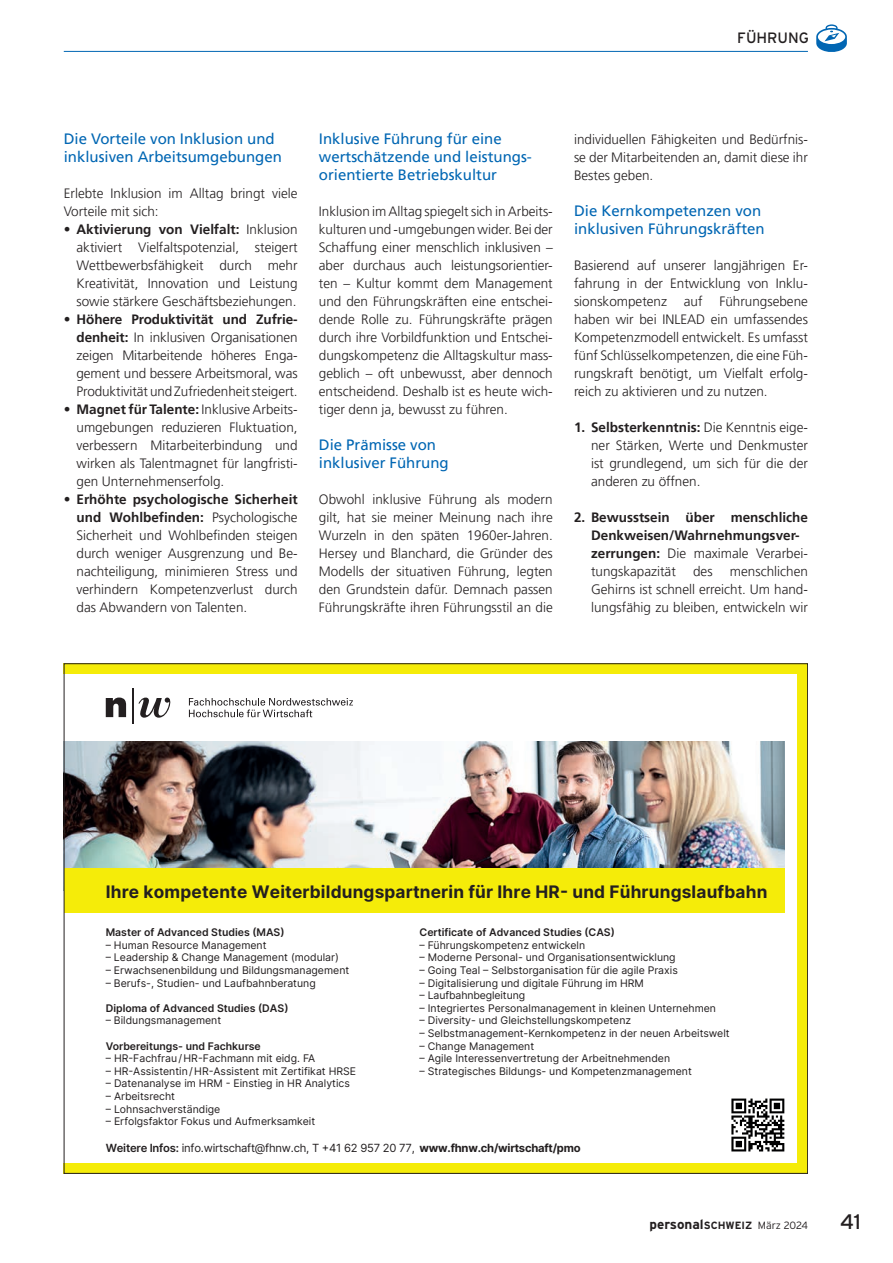
<style>
.page{position:relative;width:893px;height:1263px;background:#fff}
.page>*{position:absolute;margin:0;border:0;box-sizing:border-box;transform-origin:0 0}
.t1{font:21px "Interstate";color:#231f20}
.t2{font:700 17.25px "Inter";letter-spacing:.01em;color:#231f20}
.t3{font:15px/18px "Frutiger LT Pro";color:#0166b3}
.t4{font:15px "Interstate";color:#231f20}
.t5{font:300 13.5px/18px "Frutiger LT Pro";color:#231f20;text-align:justify}
.t6{font:700 13.5px/18px "Frutiger LT Pro";color:#231f20}
.t7{font:700 13.5px "Interstate";color:#231f20}
.t8{font:11.25px "Inter";letter-spacing:-.02em;color:#231f20}
.t9{font:10.5px "Inter";color:#231f20}
.t10{font:600 10.5px "Inter";color:#231f20}
.s1{font-weight:700}
.s2{font-weight:300}
.s3{font-weight:600}
.s4{font-size:10.5px}
.s5{font-weight:300;font-size:10.5px}
</style>
<div class="page">
<hr style="left:64px;top:51px;width:744px;height:1px;background:#0166b3">
<svg style="left:816px;top:24px;width:31px;height:28px"></svg>
<div style="left:64px;top:663px;width:744px;height:511px;background:#f5ec09"></div>
<div style="left:64px;top:674px;width:733px;height:489px;background:#fff"></div>
<svg style="left:189px;top:698px;width:164px;height:19px"></svg>
<hr style="left:133px;top:688px;width:1px;height:36px;background:#231f20">
<svg style="left:106px;top:697px;width:20px;height:20px"></svg>
<svg style="left:138px;top:697px;width:33px;height:21px"></svg>
<img style="left:66px;top:741px;width:718px;height:127px">
<div style="left:64px;top:868px;width:720px;height:44px;background:#f5ec09"></div>
<svg style="left:731px;top:1098px;width:54px;height:54px"></svg>
<svg style="left:731px;top:1098px;width:53px;height:53px"></svg>
<p class="t4" style="left:737px;top:28px;width:73px">FÜHRUNG</p>
<p class="t3" style="left:64px;top:130px;width:220px">Die Vorteile von Inklusion und inklusiven Arbeitsumgebungen</p>
<p class="t5" style="left:64px;top:184px;width:235px">Erlebte Inklusion im Alltag bringt viele<br>Vorteile mit sich:</p>
<p class="t5" style="left:77px;top:220px;width:223px;text-indent:-13px">• <span class="s1">Aktivierung von Vielfalt:</span> Inklusion aktiviert Vielfaltspotenzial, steigert Wettbewerbsfähigkeit durch mehr Kreativität, Innovation und Leistung sowie stärkere Geschäftsbeziehungen.</p>
<p class="t5" style="left:77px;top:310px;width:223px;text-indent:-13px">• <span class="s1">Höhere Produktivität und Zufrie&shy;denheit:</span> In inklusiven Organisationen zeigen Mitarbeitende höheres Enga&shy;gement und bessere Arbeitsmoral, was Produktivität und Zufriedenheit steigert.</p>
<p class="t5" style="left:77px;top:400px;width:223px;text-indent:-13px">• <span class="s1">Magnet für Talente:</span> Inklusive Arbeits&shy;umgebungen reduzieren Fluktuation, verbessern Mitarbeiterbindung und wirken als Talentmagnet für langfristi&shy;gen Unternehmenserfolg.</p>
<p class="t5" style="left:77px;top:490px;width:223px;text-indent:-13px">• <span class="s1">Erhöhte psychologische Sicherheit und Wohlbefinden:</span> Psychologische Sicherheit und Wohlbefinden steigen durch weniger Ausgrenzung und Be&shy;nachteiligung, minimieren Stress und verhindern Kompetenzverlust durch das Abwandern von Talenten.</p>
<p class="t3" style="left:319px;top:130px;width:213px">Inklusive Führung für eine wertschätzende und leistungs&shy;orientierte Betriebskultur</p>
<p class="t5" style="left:319px;top:202px;width:235px">Inklusion im Alltag spiegelt sich in Arbeits&shy;kulturen und -umgebungen wider. Bei der Schaffung einer menschlich inklusiven – aber durchaus auch leistungsorientier&shy;ten – Kultur kommt dem Management und den Führungskräften eine entschei&shy;dende Rolle zu. Führungskräfte prägen durch ihre Vorbildfunktion und Entschei&shy;dungskompetenz die Alltagskultur mass&shy;geblich – oft unbewusst, aber dennoch entscheidend. Deshalb ist es heute wich&shy;tiger denn ja, bewusst zu führen.</p>
<p class="t3" style="left:319px;top:436px;width:131px">Die Prämisse von inklusiver Führung</p>
<p class="t5" style="left:319px;top:490px;width:235px">Obwohl inklusive Führung als modern gilt, hat sie meiner Meinung nach ihre Wurzeln in den späten 1960er-Jahren.<br>Hersey und Blanchard, die Gründer des Modells der situativen Führung, legten den Grundstein dafür. Demnach passen Führungskräfte ihren Führungsstil an die</p>
<p class="t5" style="left:574px;top:130px;width:235px">individuellen Fähigkeiten und Bedürfnis&shy;se der Mitarbeitenden an, damit diese ihr Bestes geben.</p>
<p class="t3" style="left:574px;top:202px;width:192px">Die Kernkompetenzen von inklusiven Führungskräften</p>
<p class="t5" style="left:574px;top:256px;width:235px">Basierend auf unserer langjährigen Er&shy;fahrung in der Entwicklung von Inklu&shy;sionskompetenz auf Führungsebene haben wir bei INLEAD ein umfassendes Kompetenzmodell entwickelt. Es umfasst fünf Schlüsselkompetenzen, die eine Füh&shy;rungskraft benötigt, um Vielfalt erfolg&shy;reich zu aktivieren und zu nutzen.</p>
<p class="t5" style="left:591px;top:418px;width:218px;text-indent:-17px"><span class="s1">1. Selbsterkenntnis:</span> Die Kenntnis eige&shy;ner Stärken, Werte und Denkmuster ist grundlegend, um sich für die der anderen zu öffnen.</p>
<p class="t6" style="left:591px;top:508px;width:218px;text-indent:-17px">2. Bewusstsein über menschliche<br>Denkweisen/Wahrnehmungsver&shy;zerrungen: <span class="s2">Die maximale Verarbei&shy;tungskapazität</span></p>
<p class="t5" style="left:591px;top:562px;width:218px;text-indent:139px">menschlichen Gehirns ist schnell erreicht. Um hand&shy;lungsfähig zu bleiben, entwickeln wir</p>
<p class="t5" style="left:693px;top:562px;width:21px">des</p>
<p class="t2" style="left:106px;top:879px;width:663px">Ihre kompetente Weiterbildungspartnerin für Ihre HR- und Führungslaufbahn</p>
<p class="t10" style="left:106px;top:925px;width:180px">Master of Advanced Studies (MAS)</p>
<p class="t10" style="left:420px;top:925px;width:197px">Certificate of Advanced Studies (CAS)</p>
<p class="t9" style="left:106px;top:937px;width:162px">– Human Resource Management</p>
<p class="t9" style="left:420px;top:937px;width:167px">– Führungskompetenz entwickeln</p>
<p class="t9" style="left:106px;top:950px;width:235px">– Leadership &amp; Change Management (modular)</p>
<p class="t9" style="left:420px;top:950px;width:258px">– Moderne Personal- und Organisationsentwicklung</p>
<p class="t9" style="left:106px;top:962px;width:245px">– Erwachsenenbildung und Bildungsmanagement</p>
<p class="t9" style="left:420px;top:962px;width:260px">– Going Teal – Selbstorganisation für die agile Praxis</p>
<p class="t9" style="left:106px;top:975px;width:211px">– Berufs-, Studien- und Laufbahnberatung</p>
<p class="t9" style="left:420px;top:975px;width:226px">– Digitalisierung und digitale Führung im HRM</p>
<p class="t9" style="left:420px;top:988px;width:107px">– Laufbahnbegleitung</p>
<p class="t10" style="left:106px;top:1000px;width:184px">Diploma of Advanced Studies (DAS)</p>
<p class="t9" style="left:420px;top:1000px;width:298px">– Integriertes Personalmanagement in kleinen Unternehmen</p>
<p class="t9" style="left:106px;top:1013px;width:117px">– Bildungsmanagement</p>
<p class="t9" style="left:420px;top:1013px;width:213px">– Diversity- und Gleichstellungskompetenz</p>
<p class="t9" style="left:420px;top:1025px;width:312px">– Selbstmanagement-Kernkompetenz in der neuen Arbeitswelt</p>
<p class="t10" style="left:106px;top:1038px;width:157px">Vorbereitungs- und Fachkurse</p>
<p class="t9" style="left:420px;top:1038px;width:116px">– Change Management</p>
<p class="t9" style="left:106px;top:1051px;width:211px">– HR-Fachfrau / HR-Fachmann mit eidg. FA</p>
<p class="t9" style="left:420px;top:1051px;width:252px">– Agile Interessenvertretung der Arbeitnehmenden</p>
<p class="t9" style="left:106px;top:1063px;width:252px">– HR-Assistentin / HR-Assistent mit Zertifikat HRSE</p>
<p class="t9" style="left:420px;top:1063px;width:274px">– Strategisches Bildungs- und Kompetenzmanagement</p>
<p class="t9" style="left:106px;top:1076px;width:246px">– Datenanalyse im HRM - Einstieg in HR Analytics</p>
<p class="t9" style="left:106px;top:1088px;width:71px">– Arbeitsrecht</p>
<p class="t9" style="left:106px;top:1101px;width:116px">– Lohnsachverständige</p>
<p class="t9" style="left:106px;top:1114px;width:211px">– Erfolgsfaktor Fokus und Aufmerksamkeit</p>
<p class="t8" style="left:106px;top:1140px;width:476px"><span class="s3">Weitere Infos:</span> info.wirtschaft@fhnw.ch, T +41 62 957 20 77, <span class="s1">www.fhnw.ch/wirtschaft/pmo</span></p>
<p class="t7" style="left:650px;top:1216px;width:160px">personal<span class="s4">SCHWEIZ</span> <span class="s5">März 2024</span></p>
<h1 class="t1" style="left:840px;top:1209px;width:22px">41</h1>
</div>
